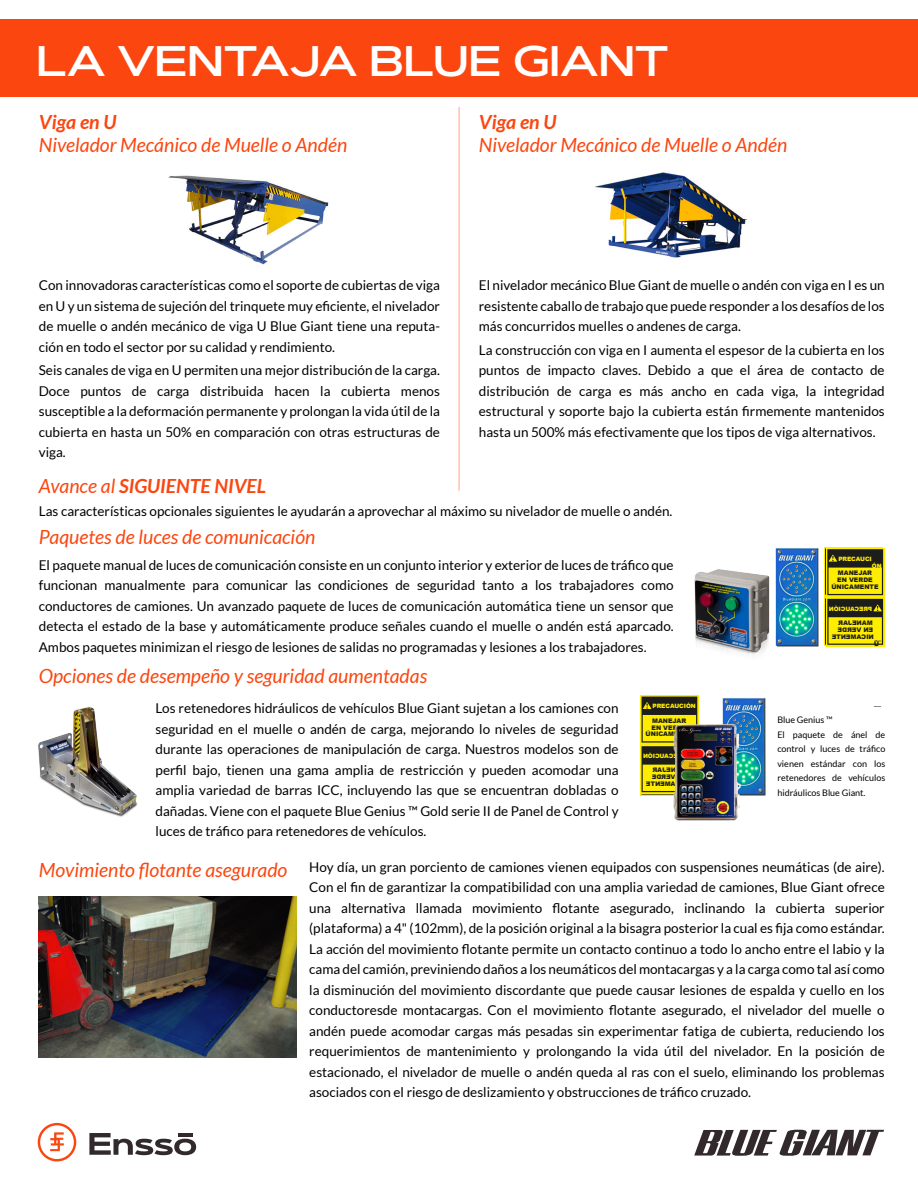
<style>
.page{position:relative;width:918px;height:1188px;background:#fff}
.page>*{position:absolute;margin:0;border:0;box-sizing:border-box;transform-origin:0 0}
.t1{font:42.75px "Artegra Sans Extended Alt Sem Bd";color:#fff}
.t2{font:italic 19.5px "Lato";color:#fb460f}
.t3{font:italic 700 19.5px "Lato";color:#fb460f}
.t4{font:13.5px/20.5px "Lato";color:#000;text-align:justify}
.t5{font:9px/14.5px "Lato";color:#000}
.t6{font:900 6.3px/6.8px "Arial";color:#1d1d1b;text-align:center}
.t7{font:900 5.85px/7.5px "Arial";letter-spacing:-.01em;color:#ffed00}
.s1{font-weight:400}
</style>
<div class="page">
<svg style="left:694px;top:1130px;width:190px;height:26px"></svg>
<div style="left:0;top:20px;width:918px;height:77px;background:#fb460f"></div>
<svg style="left:89px;top:1133px;width:107px;height:22px"></svg>
<svg style="left:38px;top:1123px;width:38px;height:38px"></svg>
<img style="left:168px;top:175px;width:161px;height:90px">
<img style="left:595px;top:172px;width:152px;height:86px">
<hr style="left:459px;top:107px;width:1px;height:384px;background:#ff8a61">
<div style="left:824px;top:547px;width:58px;height:99px;background:#9f940b"></div>
<svg style="left:826px;top:548px;width:58px;height:98px"></svg>
<img style="left:775px;top:548px;width:44px;height:99px">
<img style="left:694px;top:549px;width:88px;height:107px">
<img style="left:38px;top:706px;width:100px;height:111px">
<div style="left:640px;top:695px;width:59px;height:98px;background:#9f940b"></div>
<img style="left:722px;top:698px;width:44px;height:98px">
<img style="left:667px;top:715px;width:79px;height:106px">
<img style="left:39px;top:897px;width:257px;height:161px">
<svg style="left:825px;top:549px;width:58px;height:97px;background:#a0960b"></svg>
<svg style="left:641px;top:697px;width:57px;height:98px;background:#867a17"></svg>
<h1 class="t1" style="left:37px;top:30px;width:634px">LA VENTAJA BLUE GIANT</h1>
<h2 class="t3" style="left:39px;top:111px;width:79px">Viga en U</h2>
<h2 class="t2" style="left:39px;top:134px;width:310px">Nivelador Mecánico de Muelle o Andén</h2>
<h2 class="t3" style="left:479px;top:111px;width:79px">Viga en U</h2>
<h2 class="t2" style="left:479px;top:134px;width:310px">Nivelador Mecánico de Muelle o Andén</h2>
<p class="t4" style="left:39px;top:275px;width:403px">Con innovadoras características como el soporte de cubiertas de viga en U y un sistema de sujeción del trinquete muy eficiente, el nivelador de muelle o andén mecánico de viga U Blue Giant tiene una reputa&shy;ción en todo el sector por su calidad y rendimiento.</p>
<p class="t4" style="left:39px;top:360px;width:403px">Seis canales de viga en U permiten una mejor distribución de la carga.<br>Doce puntos de carga distribuida hacen la cubierta menos susceptible a la deformación permanente y prolongan la vida útil de la cubierta en hasta un 50% en comparación con otras estructuras de viga.</p>
<p class="t4" style="left:479px;top:275px;width:407px">El nivelador mecánico Blue Giant de muelle o andén con viga en I es un resistente caballo de trabajo que puede responder a los desafíos de los más concurridos muelles o andenes de carga.</p>
<p class="t4" style="left:479px;top:339px;width:407px">La construcción con viga en I aumenta el espesor de la cubierta en los puntos de impacto claves. Debido a que el área de contacto de distribución de carga es más ancho en cada viga, la integridad estructural y soporte bajo la cubierta están firmemente mantenidos hasta un 500% más efectivamente que los tipos de viga alternativos.</p>
<h2 class="t3" style="left:39px;top:474px;width:229px"><span class="s1">Avance al</span> SIGUIENTE NIVEL</h2>
<h2 class="t2" style="left:39px;top:526px;width:278px">Paquetes de luces de comunicación</h2>
<p class="t4" style="left:39px;top:501px;width:635px">Las características opcionales siguientes le ayudarán a aprovechar al máximo su nivelador de muelle o andén.</p>
<p class="t4" style="left:39px;top:555px;width:636px">El paquete manual de luces de comunicación consiste en un conjunto interior y exterior de luces de tráfico que funcionan manualmente para comunicar las condiciones de seguridad tanto a los trabajadores como conductores de camiones. Un avanzado paquete de luces de comunicación automática tiene un sensor que detecta el estado de la base y automáticamente produce señales cuando el muelle o andén está aparcado.<br>Ambos paquetes minimizan el riesgo de lesiones de salidas no programadas y lesiones a los trabajadores.</p>
<h2 class="t2" style="left:39px;top:665px;width:390px">Opciones de desempeño y seguridad aumentadas</h2>
<p class="t7" style="left:872px;top:555px;width:11px;text-indent:-34px">PRECAUCI<br>ÓN</p>
<p class="t6" style="left:831px;top:570px;width:49px">MANEJAR<br>EN VERDE<br>ÚNICAMENTE</p>
<p class="t7" style="left:653px;top:702px;width:45px">PRECAUCIÓN</p>
<p class="t4" style="left:156px;top:698px;width:465px">Los retenedores hidráulicos de vehículos Blue Giant sujetan a los camiones con seguridad en el muelle o andén de carga, mejorando lo niveles de seguridad durante las operaciones de manipulación de carga. Nuestros modelos son de perfil bajo, tienen una gama amplia de restricción y pueden acomodar una amplia variedad de barras ICC, incluyendo las que se encuentran dobladas o dañadas. Viene con el paquete Blue Genius ™ Gold serie II de Panel de Control y luces de tráfico para retenedores de vehículos.</p>
<p class="t4" style="left:309px;top:856px;width:577px">Hoy día, un gran porciento de camiones vienen equipados con suspensiones neumáticas (de aire).<br>Con el fin de garantizar la compatibilidad con una amplia variedad de camiones, Blue Giant ofrece una alternativa llamada movimiento flotante asegurado, inclinando la cubierta superior (plataforma) a 4" (102mm), de la posición original a la bisagra posterior la cual es fija como estándar.<br>La acción del movimiento flotante permite un contacto continuo a todo lo ancho entre el labio y la cama del camión, previniendo daños a los neumáticos del montacargas y a la carga como tal así como la disminución del movimiento discordante que puede causar lesiones de espalda y cuello en los conductoresde montacargas. Con el movimiento flotante asegurado, el nivelador del muelle o andén puede acomodar cargas más pesadas sin experimentar fatiga de cubierta, reduciendo los requerimientos de mantenimiento y prolongando la vida útil del nivelador. En la posición de estacionado, el nivelador de muelle o andén queda al ras con el suelo, eliminando los problemas asociados con el riesgo de deslizamiento y obstrucciones de tráfico cruzado.</p>
<p class="t5" style="left:777px;top:713px;width:110px">Blue Genius ™<br>El paquete de ánel de control y luces de tráfico vienen estándar con los retenedores de vehículos hidráulicos Blue Giant.</p>
<p class="t6" style="left:646px;top:717px;width:49px">MANEJAR<br>EN VERDE<br>ÚNICAMENTE</p>
<h2 class="t2" style="left:39px;top:859px;width:250px">Movimiento flotante asegurado</h2>
</div>
